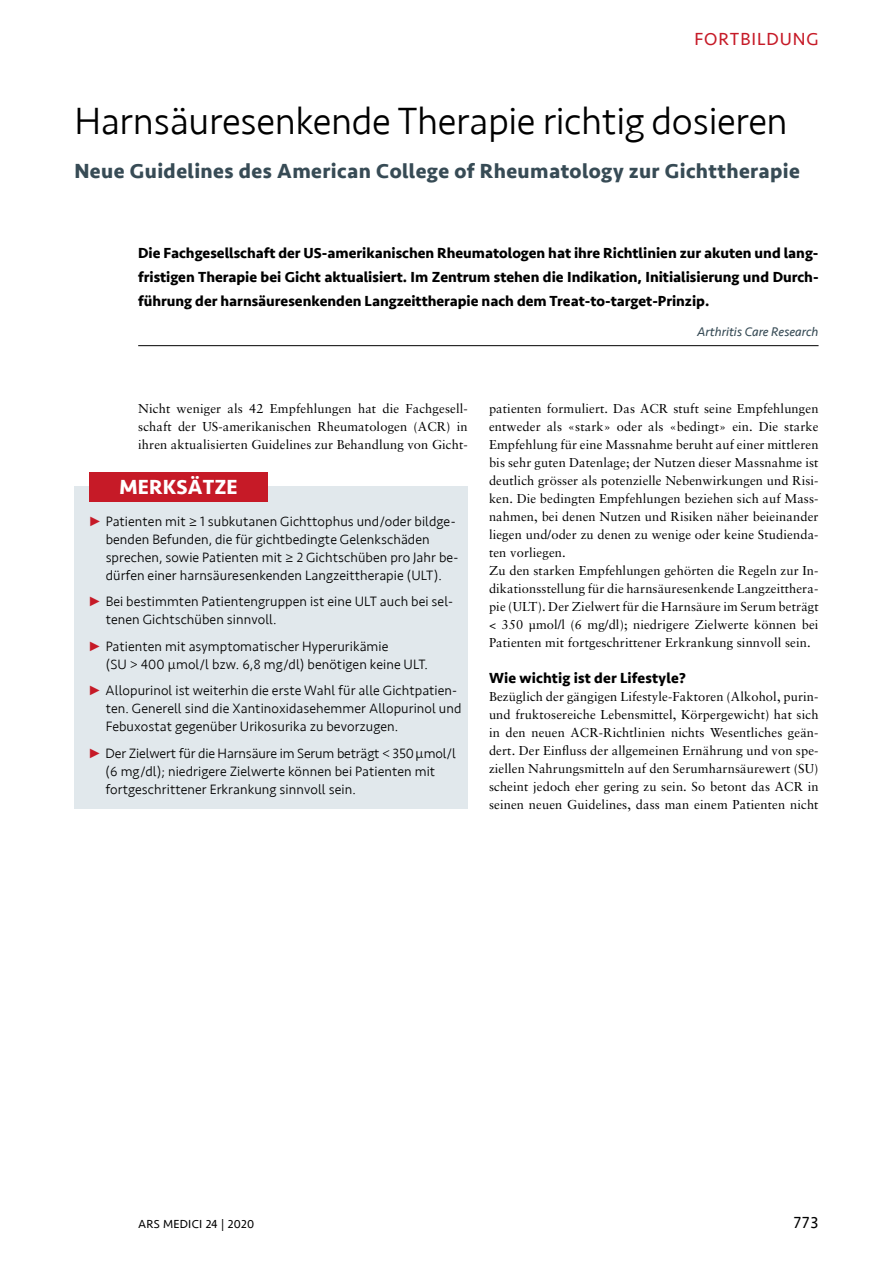
<style>
.page{position:relative;width:893px;height:1263px;background:#fff}
.page>*{position:absolute;margin:0;border:0;box-sizing:border-box;transform-origin:0 0}
.t1{font:300 39px "Seravek";letter-spacing:-.01em;color:#000}
.t2{font:700 21px "Seravek";letter-spacing:.02em;color:#374b55}
.t3{font:700 21px "Seravek";letter-spacing:.01em;color:#fff}
.t4{font:18px "Seravek";letter-spacing:.05em;color:#c61a27}
.t5{font:16.5px "Seravek";color:#000}
.t6{font:700 15px/24px "Seravek";color:#000;text-align:justify}
.t7{font:300 13.95px/18px "Seravek";letter-spacing:.005em;color:#000}
.t8{font:12.9px/18px "Sabon";letter-spacing:.01em;color:#000;text-align:justify}
.t9{font:italic 12.9px "Seravek";color:#374b55}
.t10{font:12px "Seravek";letter-spacing:.02em;color:#000}
</style>
<div class="page">
<hr style="left:138px;top:345px;width:681px;height:1px;background:#000">
<div style="left:74px;top:486px;width:394px;height:323px;background:#e1e8ec"></div>
<div style="left:89px;top:472px;width:179px;height:30px;background:#c61a27"></div>
<h3 class="t4" style="left:694px;top:25px;width:126px">FORTBILDUNG</h3>
<h1 class="t1" style="left:74px;top:98px;width:715px">Harnsäuresenkende Therapie richtig dosieren</h1>
<h2 class="t2" style="left:74px;top:154px;width:727px">Neue Guidelines des American College of Rheumatology zur Gichttherapie</h2>
<p class="t6" style="left:138px;top:240px;width:682px">Die Fachgesellschaft der US-amerikanischen Rheumatologen hat ihre Richtlinien zur akuten und lang&shy;fristigen Therapie bei Gicht aktualisiert. Im Zentrum stehen die Indikation, Initialisierung und Durch&shy;führung der harnsäuresenkenden Langzeittherapie nach dem Treat-to-target-Prinzip.</p>
<p class="t9" style="left:697px;top:321px;width:123px">Arthritis Care Research</p>
<p class="t8" style="left:138px;top:400px;width:331px">Nicht weniger als 42 Empfehlungen hat die Fachgesell&shy;schaft der US-amerikanischen Rheumatologen (ACR) in ihren aktualisierten Guidelines zur Behandlung von Gicht-</p>
<p class="t8" style="left:489px;top:400px;width:331px;text-align:left">patienten formuliert. Das ACR stuft seine Empfehlungen entweder als «stark» oder als «bedingt» ein. Die starke Empfehlung für eine Massnahme beruht auf einer mittleren bis sehr guten Datenlage; der Nutzen dieser Massnahme ist deutlich grösser als potenzielle Nebenwirkungen und Risi&shy;ken. Die bedingten Empfehlungen beziehen sich auf Mass&shy;nahmen, bei denen Nutzen und Risiken näher beieinander liegen und/oder zu denen zu wenige oder keine Studienda&shy;ten vorliegen.<br>Zu den starken Empfehlungen gehörten die Regeln zur In&shy;dikationsstellung für die harnsäuresenkende Langzeitthera&shy;pie (ULT). Der Zielwert für die Harnsäure im Serum beträgt &lt; 350 µmol/l (6 mg/dl); niedrigere Zielwerte können bei Patienten mit fortgeschrittener Erkrankung sinnvoll sein.</p>
<p class="t6" style="left:489px;top:666px;width:199px">Wie wichtig ist der Lifestyle?</p>
<p class="t8" style="left:489px;top:688px;width:331px">Bezüglich der gängigen Lifestyle-Faktoren (Alkohol, purin&shy;und fruktosereiche Lebensmittel, Körpergewicht) hat sich in den neuen ACR-Richtlinien nichts Wesentliches geän&shy;dert. Der Einfluss der allgemeinen Ernährung und von spe&shy;ziellen Nahrungsmitteln auf den Serumharnsäurewert (SU) scheint jedoch eher gering zu sein. So betont das ACR in seinen neuen Guidelines, dass man einem Patienten nicht</p>
<h2 class="t3" style="left:119px;top:470px;width:120px">MERKSÄTZE</h2>
<p class="t7" style="left:106px;top:512px;width:354px">Patienten mit ≥ 1 subkutanen Gichttophus und/oder bildge&shy;benden Befunden, die für gichtbedingte Gelenkschäden sprechen, sowie Patienten mit ≥ 2 Gichtschüben pro Jahr be&shy;dürfen einer harnsäuresenkenden Langzeittherapie (ULT).</p>
<p class="t7" style="left:106px;top:593px;width:349px">Bei bestimmten Patientengruppen ist eine ULT auch bei sel&shy;tenen Gichtschüben sinnvoll.</p>
<p class="t7" style="left:106px;top:637px;width:324px">Patienten mit asymptomatischer Hyperurikämie<br>(SU &gt; 400 µmol/l bzw. 6,8 mg/dl) benötigen keine ULT.</p>
<p class="t7" style="left:106px;top:682px;width:357px">Allopurinol ist weiterhin die erste Wahl für alle Gichtpatien&shy;ten. Generell sind die Xantinoxidasehemmer Allopurinol und<br>Febuxostat gegenüber Urikosurika zu bevorzugen.</p>
<p class="t7" style="left:106px;top:744px;width:352px">Der Zielwert für die Harnsäure im Serum beträgt &lt; 350µmol/l (6 mg/dl); niedrigere Zielwerte können bei Patienten mit fortgeschrittener Erkrankung sinnvoll sein.</p>
<p class="t10" style="left:138px;top:1215px;width:117px">ARS MEDICI 24 | 2020</p>
<p class="t5" style="left:794px;top:1210px;width:26px">773</p>
</div>
